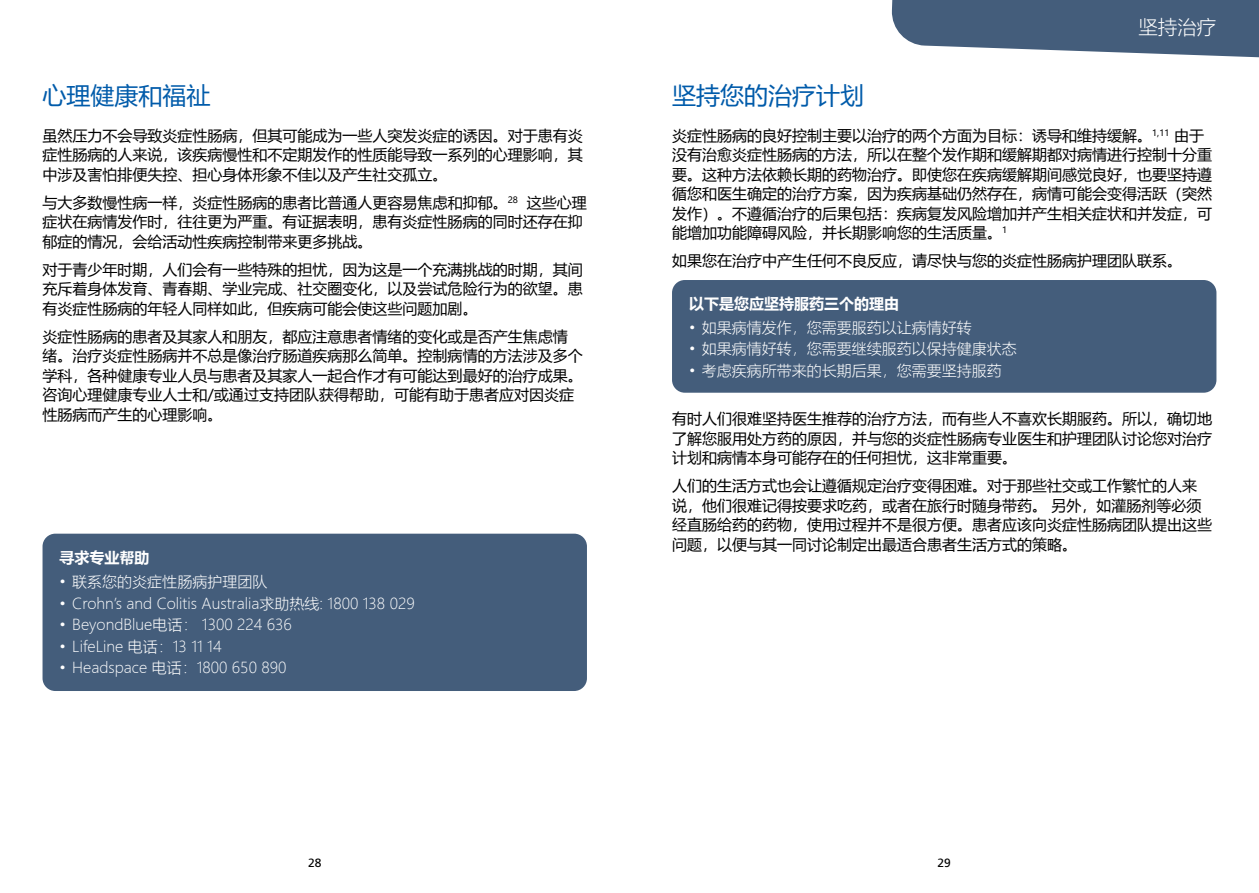
<style>
.page{position:relative;width:1259px;height:893px;background:#fff}
.page>*{position:absolute;margin:0;border:0;box-sizing:border-box;transform-origin:0 0}
.t1{font:24px "Microsoft Ya Hei";color:#005baa}
.t2{font:300 19.5px "Microsoft Ya Hei";color:#fff}
.t3{font:15px/19.5px "Microsoft Ya Hei";color:#000}
.t4{font:300 15px "Microsoft Ya Hei";color:#fff}
.t5{font:700 15px "Microsoft Ya Hei";color:#fff}
.t6{font:12px "Frutiger LT Std";color:#000}
</style>
<div class="page">
<svg style="left:891px;top:0;width:368px;height:58px;background:#5d738c"></svg>
<div style="left:672px;top:280px;width:544px;height:113px;background:#445d7b;border-radius:13px"></div>
<div style="left:43px;top:534px;width:544px;height:157px;background:#445d7b;border-radius:13px"></div>
<h1 class="t1" style="left:43px;top:79px;width:169px">心理健康和福祉</h1>
<p class="t3" style="left:43px;top:125px;width:541px;text-align:justify">虽然压力不会导致炎症性肠病，但其可能成为一些人突发炎症的诱因。对于患有炎症性肠病的人来说，该疾病慢性和不定期发作的性质能导致一系列的心理影响，其中涉及害怕排便失控、担心身体形象不佳以及产生社交孤立。</p>
<p class="t3" style="left:43px;top:192px;width:546px">与大多数慢性病一样，炎症性肠病的患者比普通人更容易焦虑和抑郁。<sup>28</sup> 这些心理症状在病情发作时，往往更为严重。有证据表明，患有炎症性肠病的同时还存在抑郁症的情况，会给活动性疾病控制带来更多挑战。</p>
<p class="t3" style="left:43px;top:259px;width:541px;text-align:justify">对于青少年时期，人们会有一些特殊的担忧，因为这是一个充满挑战的时期，其间充斥着身体发育、青春期、学业完成、社交圈变化，以及尝试危险行为的欲望。患有炎症性肠病的年轻人同样如此，但疾病可能会使这些问题加剧。</p>
<p class="t3" style="left:43px;top:326px;width:541px">炎症性肠病的患者及其家人和朋友，都应注意患者情绪的变化或是否产生焦虑情绪。治疗炎症性肠病并不总是像治疗肠道疾病那么简单。控制病情的方法涉及多个学科，各种健康专业人员与患者及其家人一起合作才有可能达到最好的治疗成果。咨询心理健康专业人士和/或通过支持团队获得帮助，可能有助于患者应对因炎症性肠病而产生的心理影响。</p>
<p class="t5" style="left:60px;top:547px;width:91px">寻求专业帮助</p>
<p class="t4" style="left:60px;top:572px;width:209px">• 联系您的炎症性肠病护理团队</p>
<p class="t4" style="left:60px;top:593px;width:357px">• Crohn’s and Colitis Australia求助热线: 1800 138 029</p>
<p class="t4" style="left:60px;top:615px;width:234px">• BeyondBlue电话： 1300 224 636</p>
<p class="t4" style="left:60px;top:636px;width:164px">• LifeLine 电话：13 11 14</p>
<p class="t4" style="left:60px;top:658px;width:228px">• Headspace 电话：1800 650 890</p>
<h2 class="t2" style="left:1138px;top:14px;width:79px">坚持治疗</h2>
<h1 class="t1" style="left:672px;top:79px;width:194px">坚持您的治疗计划</h1>
<p class="t3" style="left:672px;top:125px;width:542px">炎症性肠病的良好控制主要以治疗的两个方面为目标：诱导和维持缓解。<sup>1,11</sup> 由于没有治愈炎症性肠病的方法，所以在整个发作期和缓解期都对病情进行控制十分重要。这种方法依赖长期的药物治疗。即使您在疾病缓解期间感觉良好，也要坚持遵循您和医生确定的治疗方案，因为疾病基础仍然存在，病情可能会变得活跃（突然发作）。不遵循治疗的后果包括：疾病复发风险增加并产生相关症状和并发症，可能增加功能障碍风险，并长期影响您的生活质量。<sup>1</sup></p>
<p class="t3" style="left:672px;top:251px;width:512px">如果您在治疗中产生任何不良反应，请尽快与您的炎症性肠病护理团队联系。</p>
<p class="t5" style="left:689px;top:293px;width:211px">以下是您应坚持服药三个的理由</p>
<p class="t4" style="left:689px;top:317px;width:284px">• 如果病情发作，您需要服药以让病情好转</p>
<p class="t4" style="left:689px;top:339px;width:329px">• 如果病情好转，您需要继续服药以保持健康状态</p>
<p class="t4" style="left:689px;top:361px;width:314px">• 考虑疾病所带来的长期后果，您需要坚持服药</p>
<p class="t3" style="left:672px;top:409px;width:541px;text-align:justify">有时人们很难坚持医生推荐的治疗方法，而有些人不喜欢长期服药。所以，确切地了解您服用处方药的原因，并与您的炎症性肠病专业医生和护理团队讨论您对治疗计划和病情本身可能存在的任何担忧，这非常重要。</p>
<p class="t3" style="left:672px;top:476px;width:541px">人们的生活方式也会让遵循规定治疗变得困难。对于那些社交或工作繁忙的人来说，他们很难记得按要求吃药，或者在旅行时随身带药。 另外，如灌肠剂等必须经直肠给药的药物，使用过程并不是很方便。患者应该向炎症性肠病团队提出这些问题，以便与其一同讨论制定出最适合患者生活方式的策略。</p>
<p class="t6" style="left:308px;top:856px;width:15px">28</p>
<p class="t6" style="left:937px;top:856px;width:15px">29</p>
</div>
